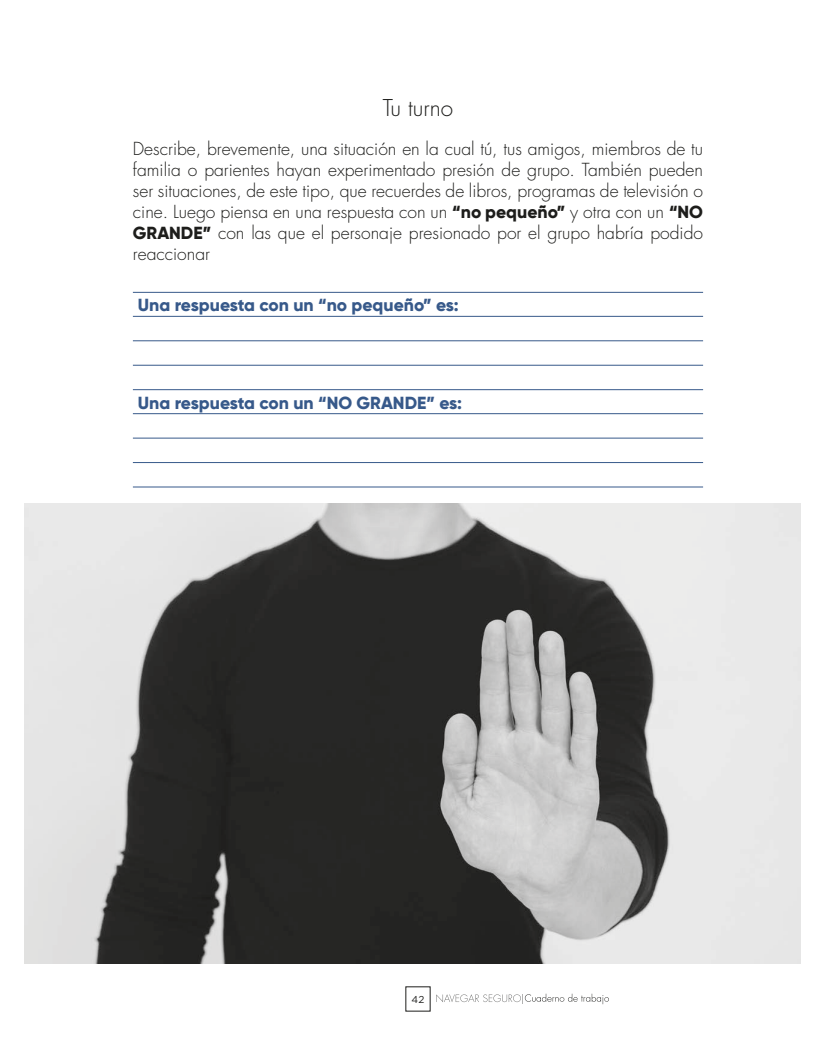
<style>
.page{position:relative;width:836px;height:1061px;background:#fff}
.page>*{position:absolute;margin:0;border:0;box-sizing:border-box;transform-origin:0 0}
.altas18{font:300 22.5px "Futura Std";color:#1d1d1b}
.generales12{font:300 17.5px/21px "Futura Std";color:#1d1d1b;text-align:justify}
.generales12-2{font:800 17.5px "Gilroy";color:#37598a}
.t1{font:10px "Gotham";color:#1d1d1b}
.s1{font-family:"Gilroy";font-weight:800}
</style>
<div class="page">
<svg style="left:436px;top:994px;width:173px;height:10px"></svg>
<hr style="left:133px;top:292px;width:570px;height:1px;background:#37598a">
<hr style="left:133px;top:316px;width:570px;height:1px;background:#37598a">
<hr style="left:133px;top:340px;width:570px;height:1px;background:#37598a">
<hr style="left:133px;top:365px;width:570px;height:1px;background:#37598a">
<hr style="left:133px;top:389px;width:570px;height:1px;background:#37598a">
<hr style="left:133px;top:413px;width:570px;height:1px;background:#37598a">
<hr style="left:133px;top:438px;width:570px;height:1px;background:#37598a">
<hr style="left:133px;top:462px;width:570px;height:1px;background:#37598a">
<hr style="left:133px;top:487px;width:570px;height:1px;background:#37598a">
<img style="left:25px;top:504px;width:775px;height:459px">
<p class="altas18" style="left:383px;top:94px;width:72px">Tu turno</p>
<p class="generales12" style="left:133px;top:139px;width:572px">Describe, brevemente, una situación en la cual tú, tus amigos, miembros de tu familia o parientes hayan experimentado presión de grupo. También pueden ser situaciones, de este tipo, que recuerdes de libros, programas de televisión o cine. Luego piensa en una respuesta con un <span class="s1">“no pequeño”</span> y otra con un <span class="s1">“NO GRANDE”</span> con las que el personaje presionado por el grupo habría podido reaccionar</p>
<p class="generales12-2" style="left:138px;top:294px;width:322px">Una respuesta con un “no pequeño” es:</p>
<p class="generales12-2" style="left:138px;top:391px;width:326px">Una respuesta con un “NO GRANDE” es:</p>
<p class="t1" style="left:412px;top:993px;width:14px">42</p>
</div>
